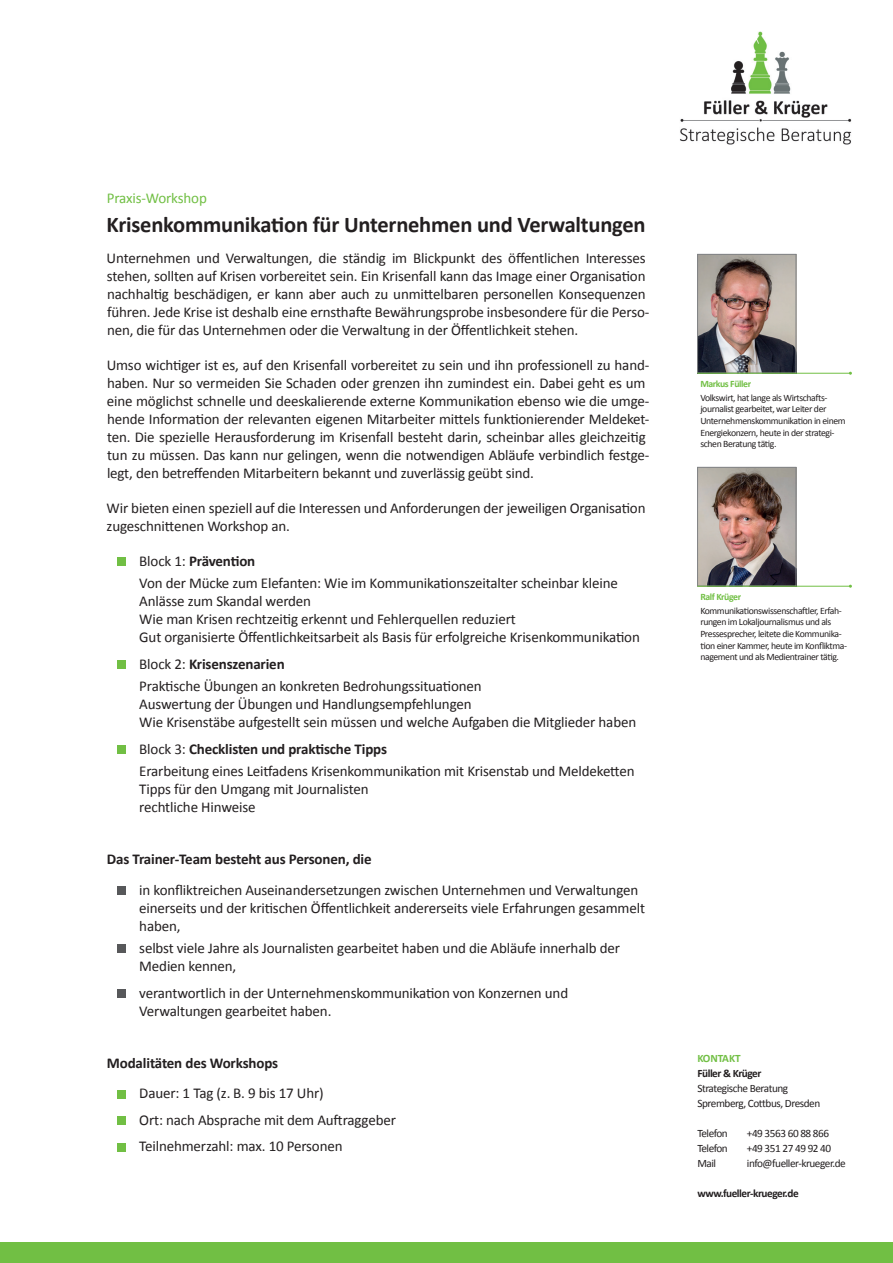
<style>
.page{position:relative;width:893px;height:1263px;background:#fff}
.page>*{position:absolute;margin:0;border:0;box-sizing:border-box;transform-origin:0 0}
.t1{font:700 22.5px "Calibri";letter-spacing:-.01em;color:#231f20}
.t2{font:15px/18px "Calibri";letter-spacing:-.01em;color:#231f20}
.t3{font:700 15px "Calibri";letter-spacing:-.01em;color:#231f20}
.t4{font:15px "Calibri";letter-spacing:-.01em;color:#71bf44}
.t5{font:11.25px/15px "Calibri";letter-spacing:-.04em;color:#231f20}
.t6{font:700 11.25px "Calibri";letter-spacing:-.04em;color:#231f20}
.t7{font:700 11.25px "Calibri";letter-spacing:-.01em;color:#71bf44}
.t8{font:9.75px/11.7px "Calibri";letter-spacing:-.04em;color:#231f20}
.t9{font:700 9.75px "Calibri";letter-spacing:-.04em;color:#71bf44}
.s1{font-weight:700}
</style>
<div class="page">
<div style="left:0;top:1243px;width:893px;height:20px;background:#71bf44"></div>
<img style="left:680px;top:31px;width:172px;height:113px">
<div style="left:117px;top:558px;width:8px;height:8px;background:#71bf44"></div>
<div style="left:117px;top:660px;width:8px;height:9px;background:#71bf44"></div>
<div style="left:117px;top:745px;width:8px;height:9px;background:#71bf44"></div>
<div style="left:117px;top:886px;width:8px;height:9px;background:#57585a"></div>
<div style="left:117px;top:944px;width:8px;height:9px;background:#57585a"></div>
<div style="left:117px;top:989px;width:8px;height:8px;background:#57585a"></div>
<div style="left:117px;top:1090px;width:8px;height:8px;background:#71bf44"></div>
<div style="left:117px;top:1116px;width:8px;height:9px;background:#71bf44"></div>
<div style="left:117px;top:1143px;width:8px;height:8px;background:#71bf44"></div>
<img style="left:699px;top:256px;width:95px;height:115px">
<div style="left:697px;top:254px;width:99px;height:119px;border:1px solid #808285"></div>
<hr style="left:697px;top:373px;width:153px;height:1px;background:#71bf44">
<img style="left:699px;top:469px;width:95px;height:115px">
<div style="left:697px;top:467px;width:99px;height:119px;border:1px solid #808285"></div>
<hr style="left:697px;top:586px;width:153px;height:1px;background:#71bf44">
<p class="t4" style="left:107px;top:188px;width:102px">Praxis-Workshop</p>
<h1 class="t1" style="left:107px;top:210px;width:540px">Krisenkommunikation für Unternehmen und Verwaltungen</h1>
<p class="t2" style="left:107px;top:249px;width:544px">Unternehmen und Verwaltungen, die ständig im Blickpunkt des öffentlichen Interesses stehen, sollten auf Krisen vorbereitet sein. Ein Krisenfall kann das Image einer Organisation nachhaltig beschädigen, er kann aber auch zu unmittelbaren personellen Konsequenzen führen. Jede Krise ist deshalb eine ernsthafte Bewährungsprobe insbesondere für die Perso&shy;nen, die für das Unternehmen oder die Verwaltung in der Öffentlichkeit stehen.</p>
<p class="t2" style="left:107px;top:356px;width:544px">Umso wichtiger ist es, auf den Krisenfall vorbereitet zu sein und ihn professionell zu hand&shy;haben. Nur so vermeiden Sie Schaden oder grenzen ihn zumindest ein. Dabei geht es um eine möglichst schnelle und deeskalierende externe Kommunikation ebenso wie die umge&shy;hende Information der relevanten eigenen Mitarbeiter mittels funktionierender Meldeket&shy;ten. Die spezielle Herausforderung im Krisenfall besteht darin, scheinbar alles gleichzeitig tun zu müssen. Das kann nur gelingen, wenn die notwendigen Abläufe verbindlich festge&shy;legt, den betreffenden Mitarbeitern bekannt und zuverlässig geübt sind.</p>
<p class="t2" style="left:107px;top:499px;width:540px">Wir bieten einen speziell auf die Interessen und Anforderungen der jeweiligen Organisation zugeschnittenen Workshop an.</p>
<p class="t2" style="left:139px;top:550px;width:480px;line-height:22.2px">Block 1: <span class="s1">Prävention<br></span>Von der Mücke zum Elefanten: Wie im Kommunikationszeitalter scheinbar kleine</p>
<p class="t2" style="left:139px;top:592px;width:502px">Anlässe zum Skandal werden<br>Wie man Krisen rechtzeitig erkennt und Fehlerquellen reduziert<br>Gut organisierte Öffentlichkeitsarbeit als Basis für erfolgreiche Krisenkommunikation</p>
<p class="t2" style="left:139px;top:653px;width:344px;line-height:22.2px">Block 2: <span class="s1">Krisenszenarien<br></span>Praktische Übungen an konkreten Bedrohungssituationen</p>
<p class="t2" style="left:139px;top:695px;width:498px">Auswertung der Übungen und Handlungsempfehlungen<br>Wie Krisenstäbe aufgestellt sein müssen und welche Aufgaben die Mitglieder haben</p>
<p class="t2" style="left:139px;top:738px;width:497px;line-height:22.2px">Block 3: <span class="s1">Checklisten und praktische Tipps<br></span>Erarbeitung eines Leitfadens Krisenkommunikation mit Krisenstab und Meldeketten</p>
<p class="t2" style="left:139px;top:780px;width:231px">Tipps für den Umgang mit Journalisten rechtliche Hinweise</p>
<p class="t3" style="left:107px;top:849px;width:266px">Das Trainer-Team besteht aus Personen, die</p>
<p class="t2" style="left:139px;top:881px;width:507px">in konfliktreichen Auseinandersetzungen zwischen Unternehmen und Verwaltungen einerseits und der kritischen Öffentlichkeit andererseits viele Erfahrungen gesammelt haben,</p>
<p class="t2" style="left:139px;top:939px;width:482px">selbst viele Jahre als Journalisten gearbeitet haben und die Abläufe innerhalb der<br>Medien kennen,</p>
<p class="t2" style="left:139px;top:983px;width:430px">verantwortlich in der Unternehmenskommunikation von Konzernen und<br>Verwaltungen gearbeitet haben.</p>
<p class="t3" style="left:107px;top:1053px;width:173px">Modalitäten des Workshops</p>
<p class="t2" style="left:139px;top:1080px;width:258px;line-height:26.5px">Dauer: 1 Tag (z. B. 9 bis 17 Uhr)<br>Ort: nach Absprache mit dem Auftraggeber<br>Teilnehmerzahl: max. 10 Personen</p>
<p class="t9" style="left:700px;top:377px;width:52px">Markus Füller</p>
<p class="t8" style="left:700px;top:391px;width:147px">Volkswirt, hat lange als Wirtschafts&shy;journalist gearbeitet, war Leiter der Unternehmenskommunikation in einem Energiekonzern, heute in der strategi&shy;schen Beratung tätig.</p>
<p class="t9" style="left:700px;top:590px;width:42px">Ralf Krüger</p>
<p class="t8" style="left:700px;top:604px;width:148px">Kommunikationswissenschaftler, Erfah&shy;rungen im Lokaljournalismus und als Pressesprecher, leitete die Kommunika&shy;tion einer Kammer, heute im Konfliktma&shy;nagement und als Medientrainer tätig.</p>
<p class="t7" style="left:697px;top:1051px;width:45px">KONTAKT</p>
<p class="t6" style="left:697px;top:1066px;width:66px">Füller &amp; Krüger</p>
<p class="t5" style="left:697px;top:1081px;width:124px">Strategische Beratung<br>Spremberg, Cottbus, Dresden</p>
<p class="t5" style="left:697px;top:1126px;width:32px">Telefon</p>
<p class="t5" style="left:747px;top:1126px;width:84px">+49 3563 60 88 866</p>
<p class="t5" style="left:697px;top:1141px;width:32px">Telefon</p>
<p class="t5" style="left:747px;top:1141px;width:86px">+49 351 27 49 92 40</p>
<p class="t5" style="left:697px;top:1156px;width:20px">Mail</p>
<p class="t5" style="left:747px;top:1156px;width:100px">info@fueller-krueger.de</p>
<p class="t6" style="left:697px;top:1186px;width:103px">www.fueller-krueger.de</p>
</div>
